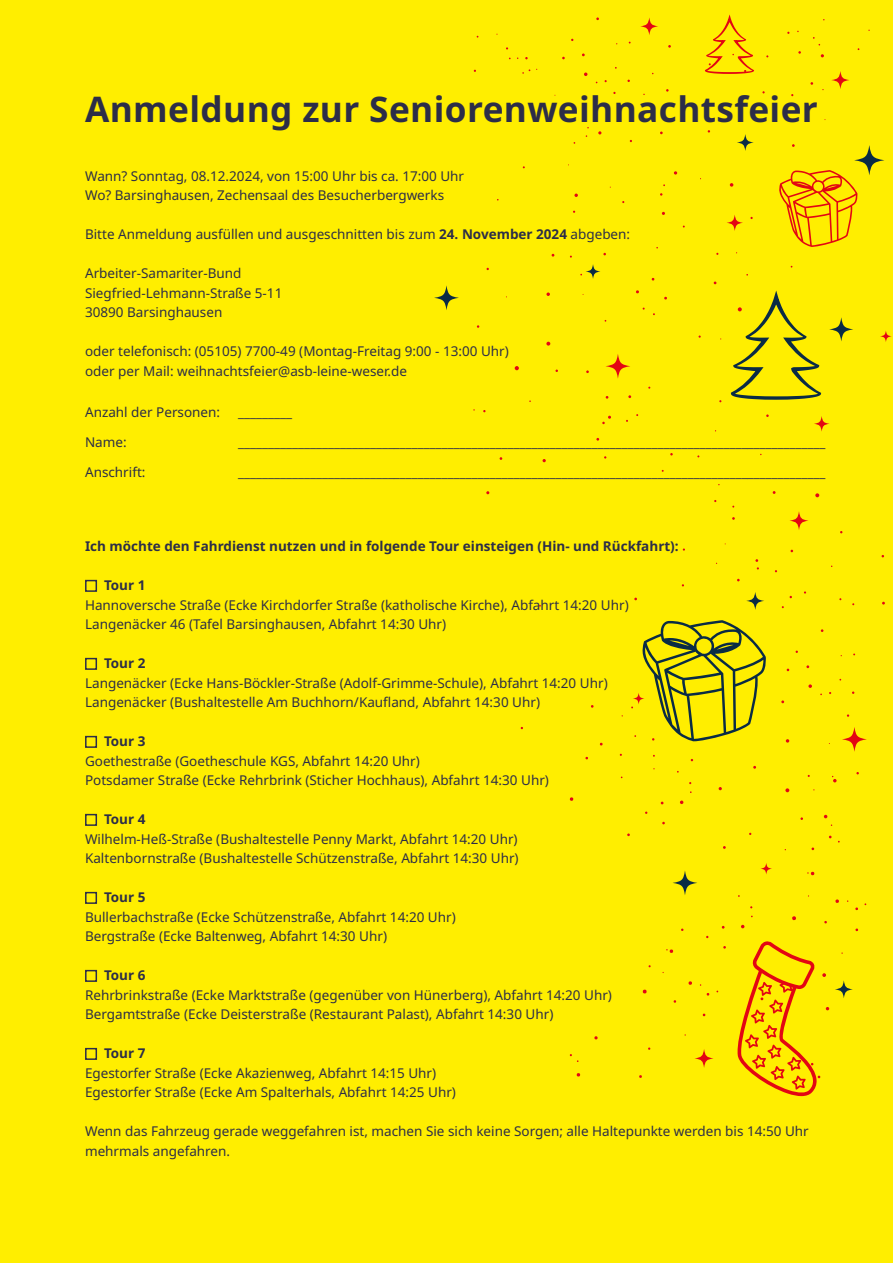
<style>
.page{position:relative;width:893px;height:1263px;background:#fe0}
.page>*{position:absolute;margin:0;border:0;box-sizing:border-box;transform-origin:0 0}
.t1{font:700 35.25px "Noto Sans";letter-spacing:.01em;color:#2c2d48}
.t2{font:13.5px/19.5px "Noto Sans";color:#2c2d48}
.t3{font:700 13.5px "Noto Sans";color:#2c2d48}
.s1{font-weight:700}
</style>
<div class="page">
<div style="left:85px;top:580px;width:12px;height:12px;border:2px solid #2c2d48"></div>
<div style="left:85px;top:658px;width:12px;height:12px;border:2px solid #2c2d48"></div>
<div style="left:85px;top:736px;width:12px;height:12px;border:2px solid #2c2d48"></div>
<div style="left:85px;top:814px;width:12px;height:12px;border:2px solid #2c2d48"></div>
<div style="left:85px;top:892px;width:12px;height:12px;border:2px solid #2c2d48"></div>
<div style="left:85px;top:970px;width:12px;height:12px;border:2px solid #2c2d48"></div>
<div style="left:85px;top:1048px;width:12px;height:12px;border:2px solid #2c2d48"></div>
<svg style="left:835px;top:899px;width:4px;height:4px"></svg>
<svg style="left:688px;top:981px;width:4px;height:4px"></svg>
<svg style="left:815px;top:493px;width:4px;height:4px"></svg>
<svg style="left:636px;top:290px;width:3px;height:4px"></svg>
<svg style="left:546px;top:342px;width:4px;height:4px"></svg>
<svg style="left:785px;top:788px;width:4px;height:4px"></svg>
<svg style="left:792px;top:916px;width:4px;height:4px"></svg>
<svg style="left:642px;top:989px;width:5px;height:5px"></svg>
<svg style="left:674px;top:171px;width:3px;height:4px"></svg>
<svg style="left:730px;top:183px;width:3px;height:4px"></svg>
<svg style="left:594px;top:1036px;width:4px;height:3px"></svg>
<svg style="left:515px;top:366px;width:4px;height:4px"></svg>
<svg style="left:546px;top:292px;width:4px;height:4px"></svg>
<svg style="left:786px;top:739px;width:3px;height:4px"></svg>
<svg style="left:574px;top:194px;width:4px;height:3px"></svg>
<svg style="left:808px;top:684px;width:4px;height:4px"></svg>
<svg style="left:680px;top:800px;width:3px;height:4px"></svg>
<svg style="left:576px;top:1073px;width:4px;height:4px"></svg>
<svg style="left:570px;top:797px;width:4px;height:4px"></svg>
<svg style="left:755px;top:559px;width:4px;height:10px"></svg>
<svg style="left:705px;top:14px;width:49px;height:60px"></svg>
<svg style="left:602px;top:416px;width:9px;height:8px"></svg>
<svg style="left:832px;top:776px;width:5px;height:6px"></svg>
<svg style="left:807px;top:871px;width:8px;height:4px"></svg>
<svg style="left:666px;top:949px;width:7px;height:4px"></svg>
<svg style="left:737px;top:941px;width:92px;height:155px"></svg>
<svg style="left:631px;top:620px;width:135px;height:122px"></svg>
<svg style="left:779px;top:170px;width:79px;height:77px"></svg>
<svg style="left:731px;top:291px;width:90px;height:109px"></svg>
<svg style="left:605px;top:354px;width:25px;height:25px"></svg>
<svg style="left:842px;top:727px;width:25px;height:25px"></svg>
<svg style="left:726px;top:215px;width:17px;height:16px"></svg>
<svg style="left:831px;top:71px;width:18px;height:18px"></svg>
<svg style="left:814px;top:416px;width:15px;height:16px"></svg>
<svg style="left:789px;top:511px;width:19px;height:19px"></svg>
<svg style="left:694px;top:1049px;width:19px;height:19px"></svg>
<svg style="left:880px;top:330px;width:12px;height:12px"></svg>
<svg style="left:640px;top:17px;width:18px;height:18px"></svg>
<svg style="left:854px;top:145px;width:30px;height:30px"></svg>
<svg style="left:434px;top:285px;width:25px;height:25px"></svg>
<svg style="left:672px;top:870px;width:25px;height:25px"></svg>
<svg style="left:586px;top:264px;width:14px;height:15px"></svg>
<svg style="left:737px;top:134px;width:17px;height:17px"></svg>
<svg style="left:829px;top:317px;width:24px;height:24px"></svg>
<svg style="left:746px;top:592px;width:18px;height:18px"></svg>
<svg style="left:835px;top:980px;width:18px;height:18px"></svg>
<svg style="left:633px;top:693px;width:11px;height:11px"></svg>
<svg style="left:760px;top:863px;width:12px;height:11px"></svg>
<h1 class="t1" style="left:85px;top:89px;width:734px">Anmeldung zur Seniorenweihnachtsfeier</h1>
<p class="t2" style="left:85px;top:166px;width:381px">Wann? Sonntag, 08.12.2024, von 15:00 Uhr bis ca. 17:00 Uhr<br>Wo? Barsinghausen, Zechensaal des Besucherbergwerks</p>
<p class="t2" style="left:85px;top:225px;width:547px">Bitte Anmeldung ausfüllen und ausgeschnitten bis zum <span class="s1">24. November 2024</span> abgeben:</p>
<p class="t2" style="left:85px;top:264px;width:199px">Arbeiter-Samariter-Bund<br>Siegfried-Lehmann-Straße 5-11<br>30890 Barsinghausen</p>
<p class="t2" style="left:85px;top:342px;width:425px">oder telefonisch: (05105) 7700-49 (Montag-Freitag 9:00 - 13:00 Uhr) oder per Mail: weihnachtsfeier@asb-leine-weser.de</p>
<p class="t2" style="left:85px;top:403px;width:137px">Anzahl der Personen:</p>
<p class="t2" style="left:238px;top:403px;width:55px">_________</p>
<p class="t2" style="left:85px;top:433px;width:43px">Name:</p>
<p class="t2" style="left:238px;top:433px;width:589px">__________________________________________________________________________________________________</p>
<p class="t2" style="left:85px;top:462px;width:62px">Anschrift:</p>
<p class="t2" style="left:238px;top:462px;width:589px">__________________________________________________________________________________________________</p>
<p class="t3" style="left:85px;top:539px;width:595px">Ich möchte den Fahrdienst nutzen und in folgende Tour einsteigen (Hin- und Rückfahrt):</p>
<p class="t3" style="left:104px;top:578px;width:43px">Tour 1</p>
<p class="t2" style="left:85px;top:595px;width:545px">Hannoversche Straße (Ecke Kirchdorfer Straße (katholische Kirche), Abfahrt 14:20 Uhr)<br>Langenäcker 46 (Tafel Barsinghausen, Abfahrt 14:30 Uhr)</p>
<p class="t3" style="left:104px;top:656px;width:43px">Tour 2</p>
<p class="t2" style="left:85px;top:673px;width:524px">Langenäcker (Ecke Hans-Böckler-Straße (Adolf-Grimme-Schule), Abfahrt 14:20 Uhr)<br>Langenäcker (Bushaltestelle Am Buchhorn/Kaufland, Abfahrt 14:30 Uhr)</p>
<p class="t3" style="left:104px;top:734px;width:43px">Tour 3</p>
<p class="t2" style="left:85px;top:751px;width:465px">Goethestraße (Goetheschule KGS, Abfahrt 14:20 Uhr)<br>Potsdamer Straße (Ecke Rehrbrink (Sticher Hochhaus), Abfahrt 14:30 Uhr)</p>
<p class="t3" style="left:104px;top:812px;width:43px">Tour 4</p>
<p class="t2" style="left:85px;top:829px;width:435px">Wilhelm-Heß-Straße (Bushaltestelle Penny Markt, Abfahrt 14:20 Uhr)<br>Kaltenbornstraße (Bushaltestelle Schützenstraße, Abfahrt 14:30 Uhr)</p>
<p class="t3" style="left:104px;top:890px;width:43px">Tour 5</p>
<p class="t2" style="left:85px;top:907px;width:372px">Bullerbachstraße (Ecke Schützenstraße, Abfahrt 14:20 Uhr)<br>Bergstraße (Ecke Baltenweg, Abfahrt 14:30 Uhr)</p>
<p class="t3" style="left:104px;top:968px;width:43px">Tour 6</p>
<p class="t2" style="left:85px;top:985px;width:528px">Rehrbrinkstraße (Ecke Marktstraße (gegenüber von Hünerberg), Abfahrt 14:20 Uhr)<br>Bergamtstraße (Ecke Deisterstraße (Restaurant Palast), Abfahrt 14:30 Uhr)</p>
<p class="t3" style="left:104px;top:1046px;width:43px">Tour 7</p>
<p class="t2" style="left:85px;top:1063px;width:372px">Egestorfer Straße (Ecke Akazienweg, Abfahrt 14:15 Uhr)<br>Egestorfer Straße (Ecke Am Spalterhals, Abfahrt 14:25 Uhr)</p>
<p class="t2" style="left:85px;top:1122px;width:725px">Wenn das Fahrzeug gerade weggefahren ist, machen Sie sich keine Sorgen; alle Haltepunkte werden bis 14:50 Uhr mehrmals angefahren.</p>
</div>
